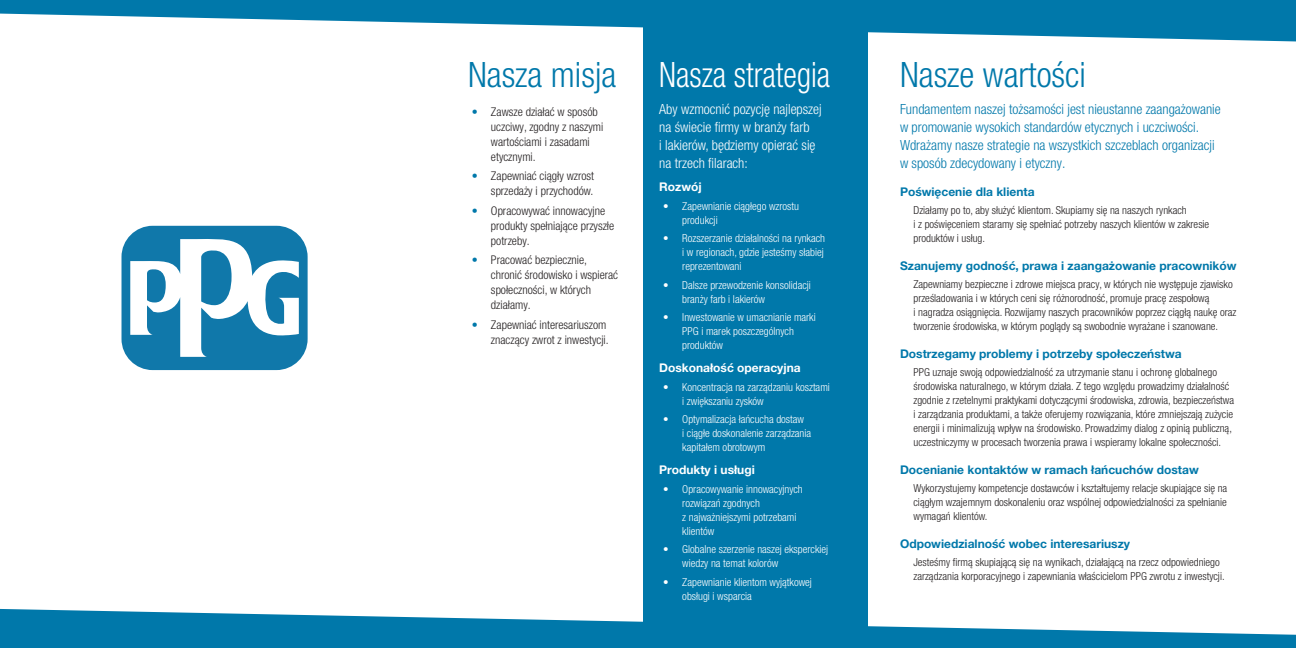
<style>
.page{position:relative;width:1296px;height:648px;background:#fff}
.page>*{position:absolute;margin:0;border:0;box-sizing:border-box;transform-origin:0 0}
.headings{font:300 condensed 35px "Helvetica Neue LT Pro";color:#0078aa}
.headings-2{font:300 condensed 35px "Helvetica Neue LT Pro";color:#fff;scale:.9 1}
.smaller_blue_text{font:300 condensed 14px/18px "Helvetica Neue LT Pro";color:#0078aa}
.smaller_blue_text-2{font:300 condensed 14px/18px "Helvetica Neue LT Pro";color:#fff}
.t1{font:300 condensed 12px/15px "Helvetica Neue LT Pro";color:#231f20}
.subhead{font:700 12px "Helvetica Neue LT Pro";color:#0078aa}
.subhead-2{font:700 12px "Helvetica Neue LT Pro";color:#fff}
.small_text{font:300 condensed 11px/14px "Helvetica Neue LT Pro";color:#231f20}
.bullets{font:300 condensed 11px/14px "Helvetica Neue LT Pro";color:#fff}
.s1{font-weight:700;font-stretch:normal;color:#0078aa}
.s2{font-weight:700;font-stretch:normal}
</style>
<div class="page">
<div style="left:643px;top:0;width:225px;height:648px;background:#0078aa"></div>
<svg style="left:0;top:0;width:1296px;height:42px;fill:#0078aa"></svg>
<svg style="left:0;top:609px;width:1296px;height:39px;fill:#0078aa"></svg>
<div style="left:122px;top:226px;width:186px;height:144px;background:#1078aa;border-radius:31px"></div>
<svg style="left:130px;top:239px;width:169px;height:118px"></svg>
<p class="headings" style="left:468px;top:55px;width:150px">Nasza misja</p>
<p class="t1" style="left:491px;top:104px;width:114px;text-indent:-19px"><span class="s1">•</span> Zawsze działać w sposób uczciwy, zgodny z naszymi wartościami i zasadami etycznymi.</p>
<p class="t1" style="left:472px;top:168px;width:124px;text-align:right"><span class="s1">•</span> Zapewniać ciągły wzrost sprzedaży i przychodów.</p>
<p class="t1" style="left:491px;top:203px;width:125px;text-indent:-19px"><span class="s1">•</span> Opracowywać innowacyjne produkty spełniające przyszłe potrzeby.</p>
<p class="t1" style="left:491px;top:252px;width:129px;text-indent:-19px"><span class="s1">•</span> Pracować bezpiecznie, chronić środowisko i wspierać społeczności, w których działamy.</p>
<p class="t1" style="left:472px;top:317px;width:138px;text-align:right"><span class="s1">•</span> Zapewniać interesariuszom znaczący zwrot z inwestycji.</p>
<p class="headings-2" style="left:659px;top:55px;width:192px">Nasza strategia</p>
<p class="smaller_blue_text-2" style="left:659px;top:100px;width:164px">Aby wzmocnić pozycję najlepszej na świecie firmy w branży farb<br>i lakierów, będziemy opierać się na trzech filarach:</p>
<p class="subhead-2" style="left:659px;top:180px;width:44px">Rozwój</p>
<p class="bullets" style="left:682px;top:199px;width:118px;text-indent:-19px"><span class="s2">•</span> Zapewnianie ciągłego wzrostu produkcji</p>
<p class="bullets" style="left:682px;top:231px;width:144px;text-indent:-19px">• Rozszerzanie działalności na rynkach i w regionach, gdzie jesteśmy słabiej reprezentowani</p>
<p class="bullets" style="left:682px;top:278px;width:130px;text-indent:-19px">• Dalsze przewodzenie konsolidacji branży farb i lakierów</p>
<p class="bullets" style="left:682px;top:310px;width:135px;text-indent:-19px">• Inwestowanie w umacnianie marki<br>PPG i marek poszczególnych produktów</p>
<p class="subhead-2" style="left:659px;top:361px;width:143px">Doskonałość operacyjna</p>
<p class="bullets" style="left:682px;top:380px;width:149px;text-indent:-19px"><span class="s2">•</span> Koncentracja na zarządzaniu kosztami i zwiększaniu zysków</p>
<p class="bullets" style="left:682px;top:412px;width:130px;text-indent:-19px">• Optymalizacja łańcucha dostaw<br>i ciągłe doskonalenie zarządzania kapitałem obrotowym</p>
<p class="subhead-2" style="left:659px;top:463px;width:97px">Produkty i usługi</p>
<p class="bullets" style="left:682px;top:482px;width:122px;text-indent:-19px"><span class="s2">•</span> Opracowywanie innowacyjnych rozwiązań zgodnych<br>z najważniejszymi potrzebami klientów</p>
<p class="bullets" style="left:682px;top:542px;width:147px;text-indent:-19px">• Globalne szerzenie naszej eksperckiej wiedzy na temat kolorów</p>
<p class="bullets" style="left:682px;top:575px;width:131px;text-indent:-19px">• Zapewnianie klientom wyjątkowej obsługi i wsparcia</p>
<p class="headings" style="left:900px;top:55px;width:187px">Nasze wartości</p>
<p class="smaller_blue_text" style="left:900px;top:100px;width:322px">Fundamentem naszej tożsamości jest nieustanne zaangażowanie w promowanie wysokich standardów etycznych i uczciwości.<br>Wdrażamy nasze strategie na wszystkich szczeblach organizacji w sposób zdecydowany i etyczny.</p>
<p class="subhead" style="left:900px;top:184px;width:136px">Poświęcenie dla klienta</p>
<p class="small_text" style="left:914px;top:203px;width:297px">Działamy po to, aby służyć klientom. Skupiamy się na naszych rynkach<br>i z poświęceniem staramy się spełniać potrzeby naszych klientów w zakresie produktów i usług.</p>
<p class="subhead" style="left:900px;top:258px;width:338px">Szanujemy godność, prawa i zaangażowanie pracowników</p>
<p class="small_text" style="left:914px;top:277px;width:324px">Zapewniamy bezpieczne i zdrowe miejsca pracy, w których nie występuje zjawisko prześladowania i w których ceni się różnorodność, promuje pracę zespołową<br>i nagradza osiągnięcia. Rozwijamy naszych pracowników poprzez ciągłą naukę oraz tworzenie środowiska, w którym poglądy są swobodnie wyrażane i szanowane.</p>
<p class="subhead" style="left:900px;top:346px;width:283px">Dostrzegamy problemy i potrzeby społeczeństwa</p>
<p class="small_text" style="left:914px;top:365px;width:322px">PPG uznaje swoją odpowiedzialność za utrzymanie stanu i ochronę globalnego środowiska naturalnego, w którym działa. Z tego względu prowadzimy działalność zgodnie z rzetelnymi praktykami dotyczącymi środowiska, zdrowia, bezpieczeństwa i zarządzania produktami, a także oferujemy rozwiązania, które zmniejszają zużycie energii i minimalizują wpływ na środowisko. Prowadzimy dialog z opinią publiczną, uczestniczymy w procesach tworzenia prawa i wspieramy lokalne społeczności.</p>
<p class="subhead" style="left:900px;top:462px;width:300px">Docenianie kontaktów w ramach łańcuchów dostaw</p>
<p class="small_text" style="left:914px;top:481px;width:315px;text-align:justify">Wykorzystujemy kompetencje dostawców i kształtujemy relacje skupiające się na ciągłym wzajemnym doskonaleniu oraz wspólnej odpowiedzialności za spełnianie wymagań klientów.</p>
<p class="subhead" style="left:900px;top:536px;width:232px">Odpowiedzialność wobec interesariuszy</p>
<p class="small_text" style="left:914px;top:555px;width:313px">Jesteśmy firmą skupiającą się na wynikach, działającą na rzecz odpowiedniego zarządzania korporacyjnego i zapewniania właścicielom PPG zwrotu z inwestycji.</p>
</div>
